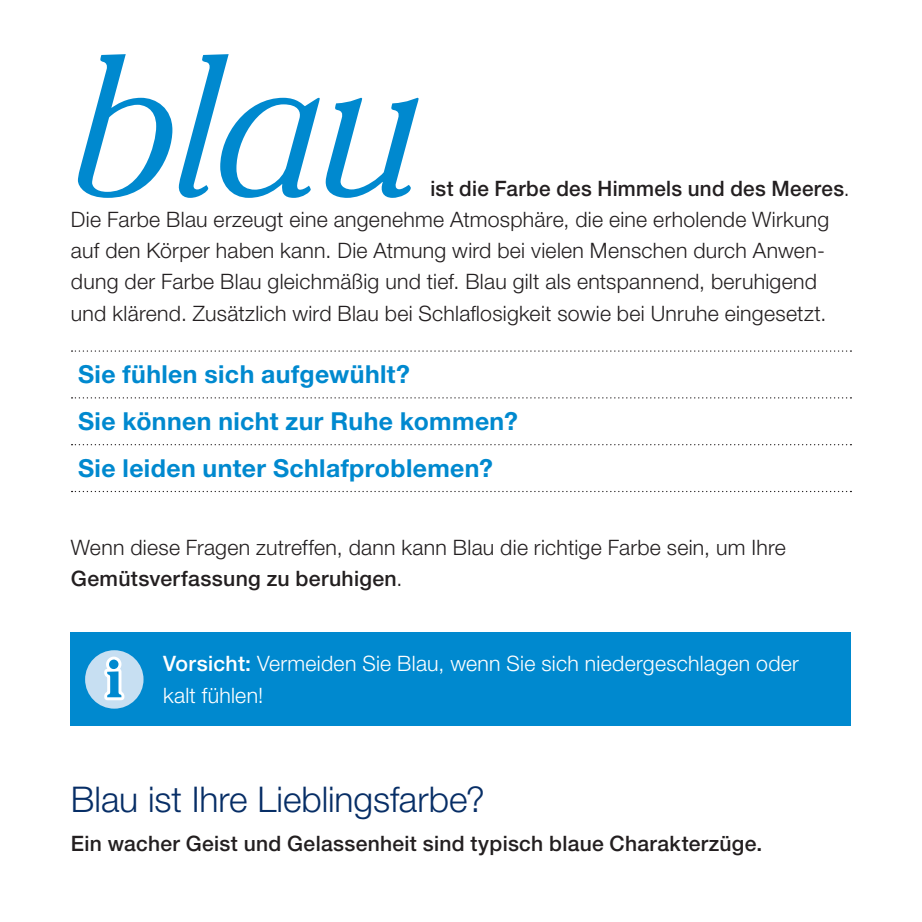
<style>
.page{position:relative;width:922px;height:922px;background:#fff}
.page>*{position:absolute;margin:0;border:0;box-sizing:border-box;transform-origin:0 0}
.t1{font:italic 300 200px "Cheltenham Std";color:#0089cf}
.t2{font:300 35.5px "Helvetica Neue LT Std";letter-spacing:-.005em;color:#072e66}
.t3{font:700 24.75px/46.8px "Helvetica Neue LT Std";letter-spacing:.015em;color:#0089cf}
.t4{font:300 21.25px/31.2px "Helvetica Neue LT Std";letter-spacing:.015em;color:#231f20}
.t5{font:300 21.25px/31.2px "Helvetica Neue LT Std";letter-spacing:.015em;color:#fff}
.t6{font:500 21.25px "Helvetica Neue LT Std";letter-spacing:.015em;color:#231f20}
.s1{font-weight:500}
</style>
<div class="page">
<svg style="left:71px;top:350px;width:780px;height:1px"></svg>
<svg style="left:71px;top:397px;width:780px;height:1px"></svg>
<svg style="left:71px;top:444px;width:780px;height:1px"></svg>
<svg style="left:71px;top:490px;width:780px;height:2px"></svg>
<div style="left:71px;top:632px;width:779px;height:94px;background:#0089cf"></div>
<div style="left:85px;top:650px;width:58px;height:58px;background:#c7dff2;border-radius:50%"></div>
<svg style="left:101px;top:653px;width:24px;height:48px"></svg>
<h1 class="t1" style="left:71px;top:13px;width:355px">blau</h1>
<p class="t4" style="left:71px;top:172px;width:779px;text-indent:359px"><span class="s1">ist die Farbe des Himmels und des Meeres</span>.<br>Die Farbe Blau erzeugt eine angenehme Atmosphäre, die eine erholende Wirkung auf den Körper haben kann. Die Atmung wird bei vielen Menschen durch Anwen&shy;dung der Farbe Blau gleichmäßig und tief. Blau gilt als entspannend, beruhigend und klärend. Zusätzlich wird Blau bei Schlaflosigkeit sowie bei Unruhe eingesetzt.</p>
<p class="t3" style="left:78px;top:350px;width:441px">Sie fühlen sich aufgewühlt?<br>Sie können nicht zur Ruhe kommen?<br>Sie leiden unter Schlafproblemen?</p>
<p class="t4" style="left:71px;top:530px;width:716px">Wenn diese Fragen zutreffen, dann kann Blau die richtige Farbe sein, um Ihre<br><span class="s1">Gemütsverfassung zu beruhigen</span>.</p>
<p class="t5" style="left:163px;top:647px;width:637px"><span class="s1">Vorsicht:</span> Vermeiden Sie Blau, wenn Sie sich niedergeschlagen oder kalt fühlen!</p>
<h2 class="t2" style="left:71px;top:777px;width:415px">Blau ist Ihre Lieblingsfarbe?</h2>
<p class="t6" style="left:71px;top:830px;width:692px">Ein wacher Geist und Gelassenheit sind typisch blaue Charakterzüge.</p>
</div>
